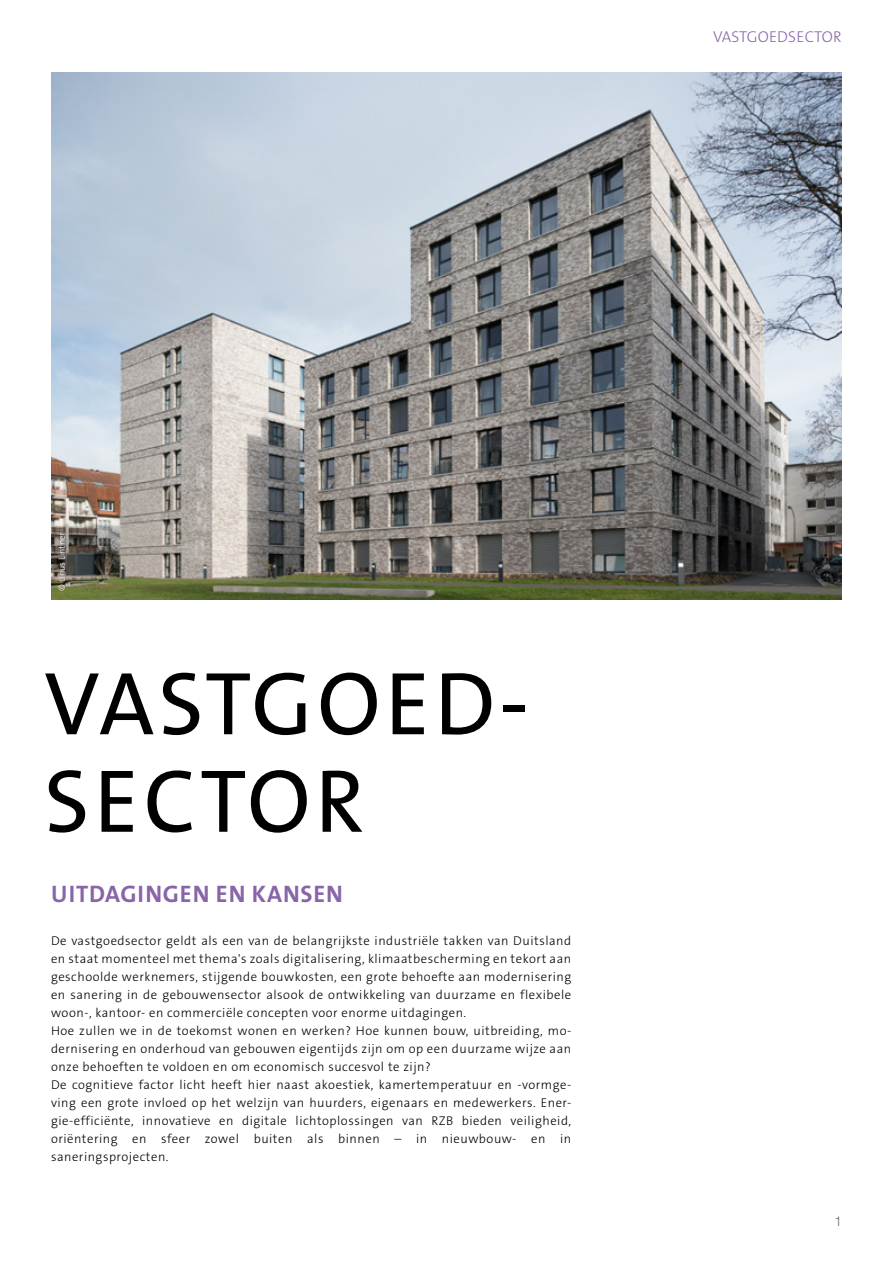
<style>
.page{position:relative;width:893px;height:1263px;background:#fff}
.page>*{position:absolute;margin:0;border:0;box-sizing:border-box;transform-origin:0 0}
.TheSansB_Big_Black_Headline{font:90px/97.5px "The Sans B W5 Plain";letter-spacing:.05em;color:#000}
.TheSansB_Small_Green_Headline{font:700 24px "The Sans B W7";letter-spacing:.035em;color:#8865a9}
.t1{font:300 15.75px "The Sans B W3";letter-spacing:.015em;color:#8865a9}
.t2{font:300 13.5px "Helvetica Neue LTW1 G";color:#706f6f}
.t3{font:300 12.75px/18px "The Sans B W3";letter-spacing:.04em;color:#000;text-align:justify}
.Copyright_Hinweis{font:300 9px "The Sans B W3";color:#fff}
</style>
<div class="page">
<img style="left:51px;top:72px;width:791px;height:528px">
<p class="t1" style="left:713px;top:26px;width:130px">VASTGOEDSECTOR</p>
<p class="Copyright_Hinweis" style="left:56px;top:591px;width:60px;rotate:-90deg">© Linus Lintner</p>
<p class="TheSansB_Big_Black_Headline" style="left:44px;top:656px;width:486px">VASTGOED-<br>SECTOR</p>
<p class="TheSansB_Small_Green_Headline" style="left:51px;top:879px;width:293px">UITDAGINGEN EN KANSEN</p>
<p class="t3" style="left:51px;top:932px;width:522px">De vastgoedsector geldt als een van de belangrijkste industriële takken van Duitsland en staat momenteel met thema's zoals digitalisering, klimaatbescherming en tekort aan geschoolde werknemers, stijgende bouwkosten, een grote behoefte aan modernisering en sanering in de gebouwensector alsook de ontwikkeling van duurzame en flexibele woon-, kantoor- en commerciële concepten voor enorme uitdagingen.</p>
<p class="t3" style="left:51px;top:1022px;width:522px">Hoe zullen we in de toekomst wonen en werken? Hoe kunnen bouw, uitbreiding, mo&shy;dernisering en onderhoud van gebouwen eigentijds zijn om op een duurzame wijze aan onze behoeften te voldoen en om economisch succesvol te zijn?</p>
<p class="t3" style="left:51px;top:1076px;width:522px">De cognitieve factor licht heeft hier naast akoestiek, kamertemperatuur en -vormge&shy;ving een grote invloed op het welzijn van huurders, eigenaars en medewerkers. Ener&shy;gie-efficiënte, innovatieve en digitale lichtoplossingen van RZB bieden veiligheid, oriëntering en sfeer zowel buiten als binnen – in nieuwbouw- en in saneringsprojecten.</p>
<p class="t2" style="left:834px;top:1213px;width:9px">1</p>
</div>
